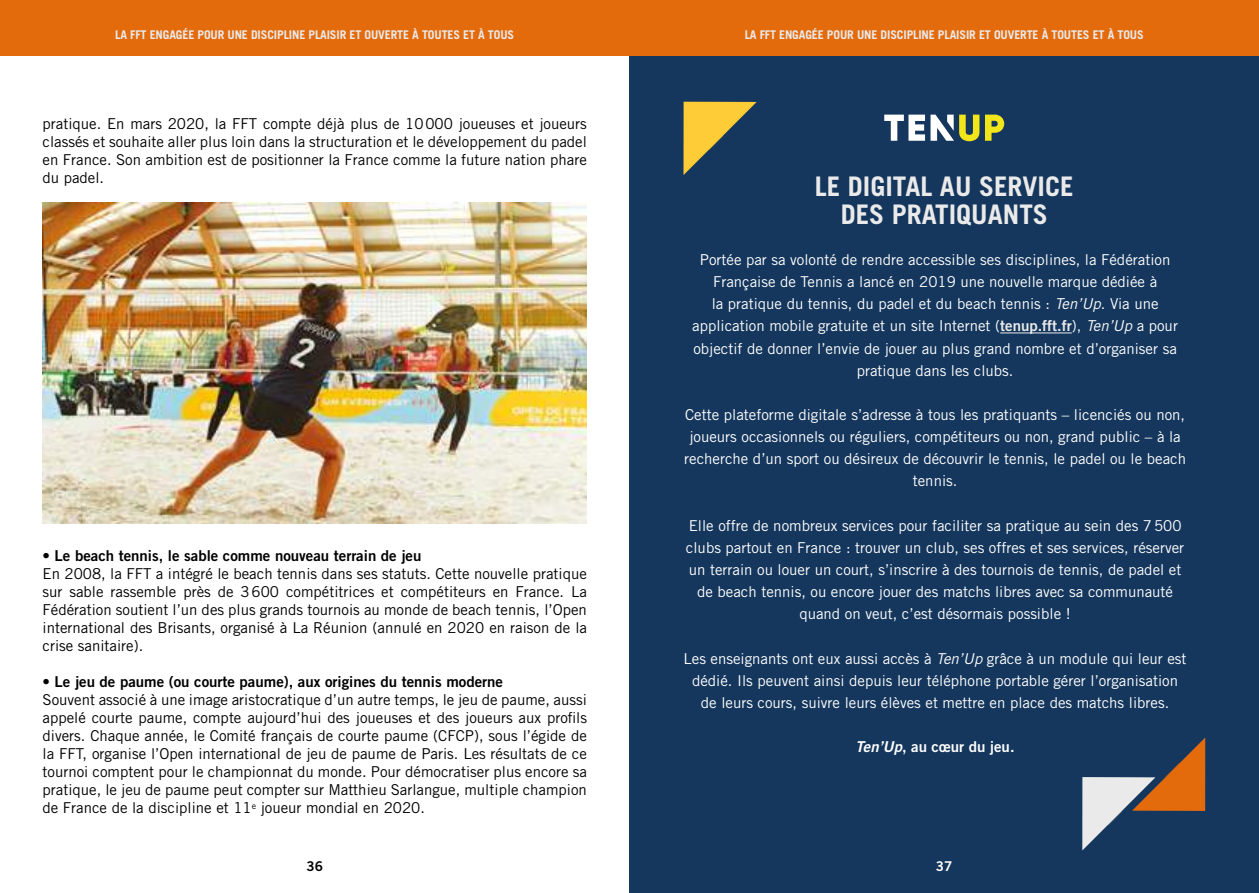
<style>
.page{position:relative;width:1259px;height:893px;background:#fff}
.page>*{position:absolute;margin:0;border:0;box-sizing:border-box;transform-origin:0 0}
.t1{font:700 27px/28.5px "Trade Gothic";color:#eaeaea;text-align:center}
.t2{font:15px/22.2px "Trade Gothic";color:#fff;text-align:center}
.t3{font:15px/18px "Trade Gothic";color:#000;text-align:justify}
.t4{font:15px "Trade Gothic Bold Two";color:#000}
.t5{font:15px "Trade Gothic Bold Two";color:#fff}
.t6{font:13.5px "Trade Gothic Bold Two";color:#000}
.t7{font:13.5px "Trade Gothic Bold Two";color:#fff}
.t8{font:700 12px "Trade Gothic";letter-spacing:-.01em;color:#eaeaea}
.s1{font-family:"Trade Gothic"}
.s2{font-style:italic}
.s3{font-family:"Trade Gothic Bold Two";color:#eaeaea}
</style>
<div class="page">
<div style="left:629px;top:0;width:630px;height:893px;background:#15375d"></div>
<hr style="left:1000px;top:333px;width:71px;height:1px;background:#eaeaea">
<svg style="left:1082px;top:738px;width:123px;height:112px"></svg>
<svg style="left:683px;top:102px;width:73px;height:73px"></svg>
<svg style="left:884px;top:115px;width:120px;height:26px"></svg>
<div style="left:0;top:0;width:1259px;height:56px;background:#e46b0c"></div>
<img style="left:43px;top:203px;width:544px;height:320px">
<p class="t8" style="left:115px;top:27px;width:400px">LA FFT ENGAGÉE POUR UNE DISCIPLINE PLAISIR ET OUVERTE À TOUTES ET À TOUS</p>
<p class="t8" style="left:744px;top:27px;width:400px">LA FFT ENGAGÉE POUR UNE DISCIPLINE PLAISIR ET OUVERTE À TOUTES ET À TOUS</p>
<p class="t3" style="left:43px;top:115px;width:546px">pratique. En mars 2020, la FFT compte déjà plus de 10000 joueuses et joueurs classés et souhaite aller plus loin dans la structuration et le développement du padel en France. Son ambition est de positionner la France comme la future nation phare du padel.</p>
<p class="t4" style="left:43px;top:547px;width:380px"><span class="s1">•</span> Le beach tennis, le sable comme nouveau terrain de jeu</p>
<p class="t3" style="left:43px;top:565px;width:546px">En 2008, la FFT a intégré le beach tennis dans ses statuts. Cette nouvelle pratique sur sable rassemble près de 3600 compétitrices et compétiteurs en France. La Fédération soutient l’un des plus grands tournois au monde de beach tennis, l’Open international des Brisants, organisé à La Réunion (annulé en 2020 en raison de la crise sanitaire).</p>
<p class="t4" style="left:43px;top:673px;width:462px"><span class="s1">•</span> Le jeu de paume (ou courte paume), aux origines du tennis moderne</p>
<p class="t3" style="left:43px;top:691px;width:546px">Souvent associé à une image aristocratique d’un autre temps, le jeu de paume, aussi appelé courte paume, compte aujourd’hui des joueuses et des joueurs aux profils divers. Chaque année, le Comité français de courte paume (CFCP), sous l’égide de la FFT, organise l’Open international de jeu de paume de Paris. Les résultats de ce tournoi comptent pour le championnat du monde. Pour démocratiser plus encore sa pratique, le jeu de paume peut compter sur Matthieu Sarlangue, multiple champion de France de la discipline et 11<sup>e</sup> joueur mondial en 2020.</p>
<h1 class="t1" style="left:815px;top:172px;width:260px">LE DIGITAL AU SERVICE<br>DES PRATIQUANTS</h1>
<p class="t2" style="left:692px;top:248px;width:487px">Portée par sa volonté de rendre accessible ses disciplines, la Fédération Française de Tennis a lancé en 2019 une nouvelle marque dédiée à<br>la pratique du tennis, du padel et du beach tennis : <span class="s2">Ten’Up</span>. Via une application mobile gratuite et un site Internet (<span class="s3">tenup.fft.fr</span>), <span class="s2">Ten’Up</span> a pour objectif de donner l’envie de jouer au plus grand nombre et d’organiser sa pratique dans les clubs.</p>
<p class="t2" style="left:684px;top:403px;width:503px">Cette plateforme digitale s’adresse à tous les pratiquants – licenciés ou non, joueurs occasionnels ou réguliers, compétiteurs ou non, grand public – à la recherche d’un sport ou désireux de découvrir le tennis, le padel ou le beach tennis.</p>
<p class="t2" style="left:686px;top:514px;width:500px">Elle offre de nombreux services pour faciliter sa pratique au sein des 7500 clubs partout en France : trouver un club, ses offres et ses services, réserver un terrain ou louer un court, s’inscrire à des tournois de tennis, de padel et de beach tennis, ou encore jouer des matchs libres avec sa communauté quand on veut, c’est désormais possible !</p>
<p class="t2" style="left:683px;top:647px;width:504px">Les enseignants ont eux aussi accès à <span class="s2">Ten’Up</span> grâce à un module qui leur est dédié. Ils peuvent ainsi depuis leur téléphone portable gérer l’organisation de leurs cours, suivre leurs élèves et mettre en place des matchs libres.</p>
<p class="t5" style="left:855px;top:737px;width:160px"><span class="s2">Ten’Up</span>, au cœur du jeu.</p>
<p class="t6" style="left:306px;top:857px;width:18px">36</p>
<p class="t7" style="left:936px;top:857px;width:18px">37</p>
</div>
